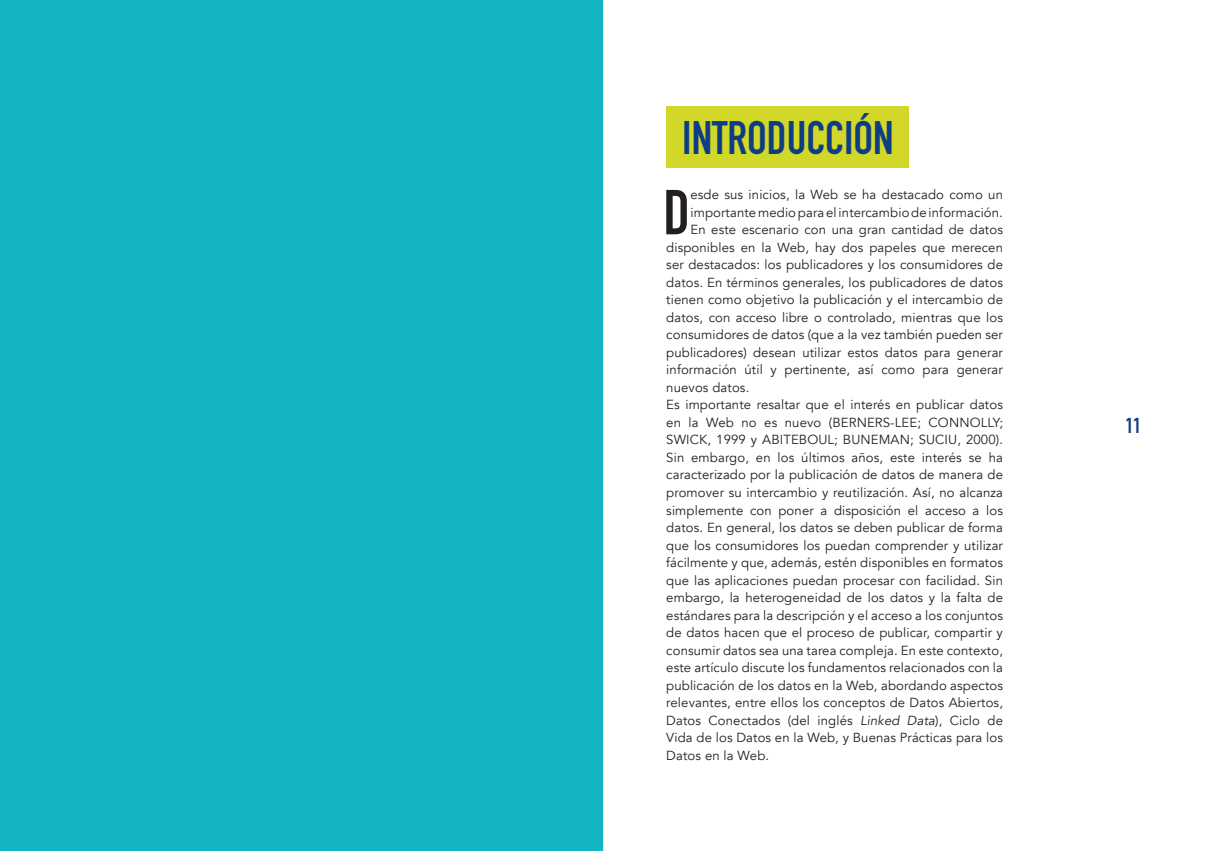
<style>
.page{position:relative;width:1205px;height:851px;background:#fff}
.page>*{position:absolute;margin:0;border:0;box-sizing:border-box;transform-origin:0 0}
.t1{font:700 62.25px "DIN Condensed";color:#231f20}
.t2{font:700 46.25px "DIN Condensed";color:#0f3d84}
.t3{font:700 21.25px "DIN Condensed";color:#0f3d84}
.t4{font:13.12px/17.5px "Avenir";letter-spacing:.01em;color:#231f20;text-align:justify}
.s1{font-style:italic}
</style>
<div class="page">
<div style="left:0;top:0;width:603px;height:850px;background:#13b3bf"></div>
<div style="left:666px;top:106px;width:243px;height:61px;background:#d1d82a"></div>
<p class="t2" style="left:682px;top:107px;width:213px">INTRODUCCIÓN</p>
<p class="t1" style="left:663px;top:170px;width:28px">D</p>
<p class="t4" style="left:690px;top:186px;width:314px">esde sus inicios, la Web se ha destacado como un</p>
<p class="t4" style="left:690px;top:204px;width:314px">importante medio para el intercambio de información.</p>
<p class="t4" style="left:690px;top:221px;width:314px">En este escenario con una gran cantidad de datos</p>
<p class="t4" style="left:666px;top:239px;width:338px">disponibles en la Web, hay dos papeles que merecen</p>
<p class="t4" style="left:666px;top:256px;width:338px">ser destacados: los publicadores y los consumidores de</p>
<p class="t4" style="left:666px;top:274px;width:338px">datos. En términos generales, los publicadores de datos</p>
<p class="t4" style="left:666px;top:291px;width:338px">tienen como objetivo la publicación y el intercambio de</p>
<p class="t4" style="left:666px;top:309px;width:338px">datos, con acceso libre o controlado, mientras que los</p>
<p class="t4" style="left:666px;top:326px;width:338px">consumidores de datos (que a la vez también pueden ser</p>
<p class="t4" style="left:666px;top:344px;width:338px">publicadores) desean utilizar estos datos para generar</p>
<p class="t4" style="left:666px;top:361px;width:338px">información útil y pertinente, así como para generar</p>
<p class="t4" style="left:666px;top:379px;width:85px">nuevos datos.</p>
<p class="t4" style="left:666px;top:396px;width:338px">Es importante resaltar que el interés en publicar datos en la Web no es nuevo (BERNERS-LEE; CONNOLLY; SWICK, 1999 y ABITEBOUL; BUNEMAN; SUCIU, 2000).<br>Sin embargo, en los últimos años, este interés se ha caracterizado por la publicación de datos de manera de promover su intercambio y reutilización. Así, no alcanza simplemente con poner a disposición el acceso a los datos. En general, los datos se deben publicar de forma que los consumidores los puedan comprender y utilizar fácilmente y que, además, estén disponibles en formatos que las aplicaciones puedan procesar con facilidad. Sin embargo, la heterogeneidad de los datos y la falta de estándares para la descripción y el acceso a los conjuntos de datos hacen que el proceso de publicar, compartir y consumir datos sea una tarea compleja. En este contexto, este artículo discute los fundamentos relacionados con la publicación de los datos en la Web, abordando aspectos relevantes, entre ellos los conceptos de Datos Abiertos, Datos Conectados (del inglés <span class="s1">Linked Data</span>), Ciclo de Vida de los Datos en la Web, y Buenas Prácticas para los Datos en la Web.</p>
<h3 class="t3" style="left:1125px;top:411px;width:17px">11</h3>
</div>
